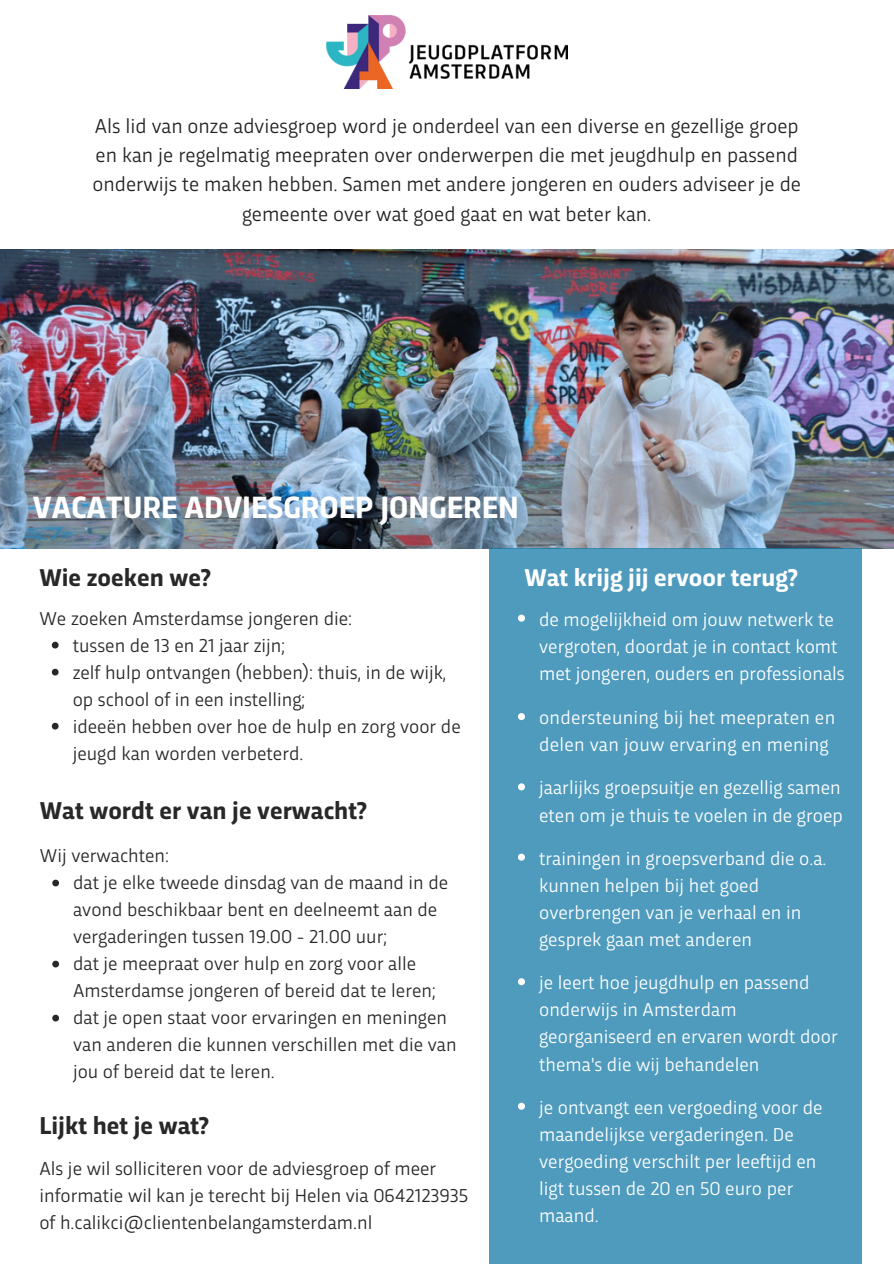
<style>
.page{position:relative;width:894px;height:1264px;background:#fff}
.page>*{position:absolute;margin:0;border:0;box-sizing:border-box;transform-origin:0 0}
.t1{font:700 32.25px "Trasandina W03";color:#fff}
.t2{font:700 25.5px "Trasandina W03";color:#282828}
.t3{font:700 25.5px "Trasandina W03";color:#fff}
.t4{font:21px/29.2px "Trasandina W03";color:#222;text-align:center}
.t5{font:19.5px/27px "Trasandina W03";color:#282828}
.t6{font:19.5px/27.2px "Trasandina W03";color:#fff}
</style>
<div class="page">
<img style="left:0;top:250px;width:893px;height:298px">
<div style="left:489px;top:548px;width:372px;height:715px;background:#4f9bbd"></div>
<img style="left:326px;top:16px;width:241px;height:73px">
<svg style="left:52px;top:641px;width:7px;height:7px"></svg>
<svg style="left:52px;top:668px;width:7px;height:7px"></svg>
<svg style="left:52px;top:722px;width:7px;height:7px"></svg>
<svg style="left:52px;top:879px;width:7px;height:7px"></svg>
<svg style="left:52px;top:960px;width:7px;height:7px"></svg>
<svg style="left:52px;top:1014px;width:7px;height:7px"></svg>
<svg style="left:518px;top:614px;width:7px;height:7px"></svg>
<svg style="left:518px;top:713px;width:7px;height:7px"></svg>
<svg style="left:518px;top:783px;width:7px;height:7px"></svg>
<svg style="left:518px;top:853px;width:7px;height:7px"></svg>
<svg style="left:518px;top:978px;width:7px;height:7px"></svg>
<svg style="left:518px;top:1102px;width:7px;height:7px"></svg>
<p class="t4" style="left:92px;top:110px;width:710px">Als lid van onze adviesgroep word je onderdeel van een diverse en gezellige groep en kan je regelmatig meepraten over onderwerpen die met jeugdhulp en passend onderwijs te maken hebben. Samen met andere jongeren en ouders adviseer je de gemeente over wat goed gaat en wat beter kan.</p>
<p class="t1" style="left:33px;top:483px;width:487px">VACATURE ADVIESGROEP JONGEREN</p>
<p class="t2" style="left:39px;top:559px;width:173px">Wie zoeken we?</p>
<p class="t5" style="left:39px;top:603px;width:314px">We zoeken Amsterdamse jongeren die:</p>
<p class="t5" style="left:73px;top:630px;width:213px">tussen de 13 en 21 jaar zij n;</p>
<h1 class="t5" style="left:73px;top:657px;width:375px">zelf hulp ontvangen (hebben): thuis, in de wijk, op school of in een instelling;</h1>
<h2 class="t5" style="left:73px;top:711px;width:389px">ideeën hebben over hoe de hulp en zorg voor de jeugd kan worden verbeterd.</h2>
<p class="t2" style="left:40px;top:791px;width:328px">Wat wordt er van je verwacht?</p>
<p class="t5" style="left:40px;top:840px;width:131px">Wij verwachten:</p>
<p class="t5" style="left:73px;top:867px;width:376px">dat je elke tweede dinsdag van de maand in de avond beschikbaar bent en deelneemt aan de vergaderingen tussen 19.00 - 21.00 uur;</p>
<h2 class="t5" style="left:73px;top:948px;width:364px">dat je meepraat over hulp en zorg voor alle<br>Amsterdamse jongeren of bereid dat te leren;</h2>
<p class="t5" style="left:73px;top:1002px;width:385px">dat je open staat voor ervaringen en meningen van anderen die kunnen verschillen met die van jou of bereid dat te leren.</p>
<p class="t2" style="left:39px;top:1106px;width:171px">Lij kt het je wat?</p>
<p class="t5" style="left:39px;top:1153px;width:430px">Als je wil solliciteren voor de adviesgroep of meer informatie wil kan je terecht bij Helen via 0642123935 of h.calikci@clientenbelangamsterdam.nl</p>
<p class="t3" style="left:524px;top:559px;width:275px">Wat krijg jij ervoor terug?</p>
<p class="t6" style="left:539px;top:604px;width:307px">de mogelijkheid om jouw netwerk te vergroten, doordat je in contact komt met jongeren, ouders en professionals</p>
<h2 class="t6" style="left:539px;top:702px;width:297px">ondersteuning bij het meepraten en delen van jouw ervaring en mening</h2>
<p class="t6" style="left:539px;top:772px;width:305px">jaarlij ks groepsuitje en gezellig samen eten om je thuis te voelen in de groep</p>
<p class="t6" style="left:539px;top:843px;width:289px">trainingen in groepsverband die o.a. kunnen helpen bij het goed overbrengen van je verhaal en in gesprek gaan met anderen</p>
<p class="t6" style="left:539px;top:967px;width:300px">je leert hoe jeugdhulp en passend onderwijs in Amsterdam georganiseerd en ervaren wordt door thema's die wij behandelen</p>
<p class="t6" style="left:539px;top:1092px;width:285px">je ontvangt een vergoeding voor de maandelij kse vergaderingen. De vergoeding verschilt per leeftijd en ligt tussen de 20 en 50 euro per maand.</p>
</div>
